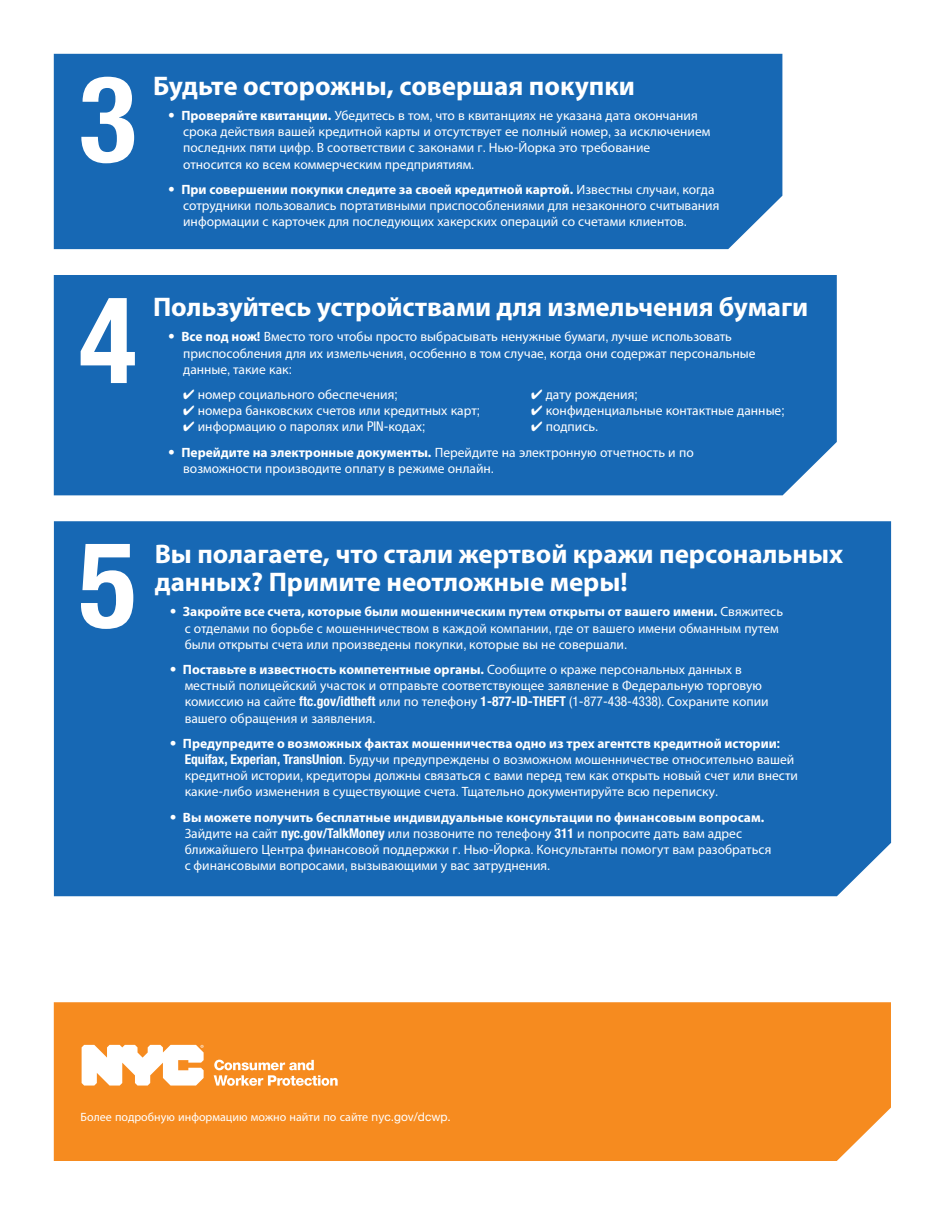
<style>
.page{position:relative;width:945px;height:1215px;background:#fff}
.page>*{position:absolute;margin:0;border:0;box-sizing:border-box;transform-origin:0 0}
.t1{font:700 condensed 120px/221.4px "Helvetica Neue LT Std";color:#fff}
.t2{font:700 27px/28.5px "Myriad Pro";color:#fff}
.t3{font:13.5px/16.2px "Myriad Pro";color:#fff}
.t4{font:12px "Myriad Pro";color:#fff}
.s1{font-family:"Helvetica Neue LT Std";font-stretch:condensed}
.s2{font-weight:700}
.s3{font-family:"Helvetica Neue LT Std";font-weight:700;font-stretch:condensed}
.s4{font-family:"Helvetica Neue LT Std"}
</style>
<div class="page">
<div style="left:54px;top:521px;width:837px;height:375px;background:#1768b4"></div>
<div style="left:54px;top:275px;width:783px;height:220px;background:#1768b4"></div>
<div style="left:54px;top:54px;width:728px;height:195px;background:#1768b4"></div>
<div style="left:54px;top:1002px;width:837px;height:159px;background:#f68b1f"></div>
<svg style="left:214px;top:1060px;width:124px;height:26px"></svg>
<svg style="left:82px;top:1045px;width:122px;height:41px"></svg>
<h1 class="t1" style="left:79px;top:7px;width:59px">3<br>4</h1>
<h2 class="t2" style="left:153px;top:71px;width:483px">Будьте осторожны, совершая покупки</h2>
<p class="t3" style="left:183px;top:107px;width:529px;text-indent:-15px"><span class="s1">•</span> <span class="s2">Проверяйте квитанции.</span> Убедитесь в том<span class="s1">,</span> что в квитанциях не указана дата окончания срока действия вашей кредитной карты и отсутствует ее полный номер<span class="s1">,</span> за исключением последних пяти цифр<span class="s1">.</span> В соответствии с законами г<span class="s1">.</span> Нью<span class="s1">-</span>Йорка это требование относится ко всем коммерческим предприятиям<span class="s1">.</span></p>
<p class="t3" style="left:183px;top:181px;width:538px;text-indent:-15px"><span class="s1">•</span> <span class="s2">При совершении покупки следите за своей кредитной картой.</span> Известны случаи<span class="s1">,</span> когда сотрудники пользовались портативными приспособлениями для незаконного считывания информации с карточек для последующих хакерских операций со счетами клиентов<span class="s1">.</span></p>
<h2 class="t2" style="left:153px;top:292px;width:656px">Пользуйтесь устройствами для измельчения бумаги</h2>
<p class="t3" style="left:183px;top:329px;width:574px;text-indent:-15px"><span class="s1">•</span> <span class="s2">Все под нож!</span> Вместо того чтобы просто выбрасывать ненужные бумаги<span class="s1">,</span> лучше использовать приспособления для их измельчения<span class="s1">,</span> особенно в том случае<span class="s1">,</span> когда они содержат персональные данные<span class="s1">,</span> такие как<span class="s1">:</span></p>
<p class="t3" style="left:183px;top:386px;width:216px">✔ номер социального обеспечения<span class="s1">;</span></p>
<p class="t3" style="left:531px;top:386px;width:108px">✔ дату рождения<span class="s1">;</span></p>
<p class="t3" style="left:183px;top:402px;width:299px">✔ номера банковских счетов или кредитных карт<span class="s1">;</span></p>
<p class="t3" style="left:531px;top:402px;width:255px">✔ конфиденциальные контактные данные<span class="s1">;</span></p>
<p class="t3" style="left:183px;top:419px;width:244px">✔ информацию о паролях или <span class="s1">PIN-</span>кодах<span class="s1">;</span></p>
<p class="t3" style="left:531px;top:419px;width:69px">✔ подпись<span class="s1">.</span></p>
<p class="t3" style="left:183px;top:444px;width:512px;text-indent:-15px"><span class="s1">•</span> <span class="s2">Перейдите на электронные документы.</span> Перейдите на электронную отчетность и по возможности производите оплату в режиме онлайн<span class="s1">.</span></p>
<h1 class="t1" style="left:79px;top:472px;width:59px">5</h1>
<h2 class="t2" style="left:155px;top:538px;width:690px">Вы полагаете, что стали жертвой кражи персональных данных? Примите неотложные меры!</h2>
<p class="t3" style="left:185px;top:603px;width:600px;text-indent:-15px"><span class="s1">•</span> <span class="s2">Закройте все счета, которые были мошенническим путем открыты от вашего имени.</span> Свяжитесь с отделами по борьбе с мошенничеством в каждой компании<span class="s1">,</span> где от вашего имени обманным путем были открыты счета или произведены покупки<span class="s1">,</span> которые вы не совершали<span class="s1">.</span></p>
<p class="t3" style="left:185px;top:661px;width:585px;text-indent:-15px"><span class="s1">•</span> <span class="s2">Поставьте в известность компетентные органы.</span> Сообщите о краже персональных данных в местный полицейский участок и отправьте соответствующее заявление в Федеральную торговую комиссию на сайте <span class="s3">ftc.gov/idtheft</span> или по телефону <span class="s3">1-877-ID-THEFT</span> <span class="s1">(1-877-438-4338).</span> Сохраните копии вашего обращения и заявления<span class="s1">.</span></p>
<p class="t3" style="left:185px;top:735px;width:615px;text-indent:-15px"><span class="s1">•</span> <span class="s2">Предупредите о возможных фактах мошенничества одно из трех агентств кредитной истории</span><span class="s3">:<br>Equifax, Experian, TransUnion</span><span class="s1">.</span> Будучи предупреждены о возможном мошенничестве относительно вашей кредитной истории<span class="s1">,</span> кредиторы должны связаться с вами перед тем как открыть новый счет или внести какие<span class="s1">-</span>либо изменения в существующие счета<span class="s1">.</span> Тщательно документируйте всю переписку<span class="s1">.</span></p>
<p class="t3" style="left:185px;top:809px;width:588px;text-indent:-15px"><span class="s1">•</span> <span class="s2">Вы можете получить бесплатные индивидуальные консультации по финансовым вопросам.<br></span>Зайдите на сайт <span class="s3">nyc.gov/TalkMoney</span> или позвоните по телефону <span class="s3">311</span> и попросите дать вам адрес ближайшего Центра финансовой поддержки г<span class="s1">.</span> Нью<span class="s1">-</span>Йорка<span class="s1">.</span> Консультанты помогут вам разобраться с финансовыми вопросами<span class="s1">,</span> вызывающими у вас затруднения<span class="s1">.</span></p>
<p class="t4" style="left:80px;top:1109px;width:372px">Более подробную информацию можно найти по сайте <span class="s4">nyc.gov/dcwp.</span></p>
</div>
